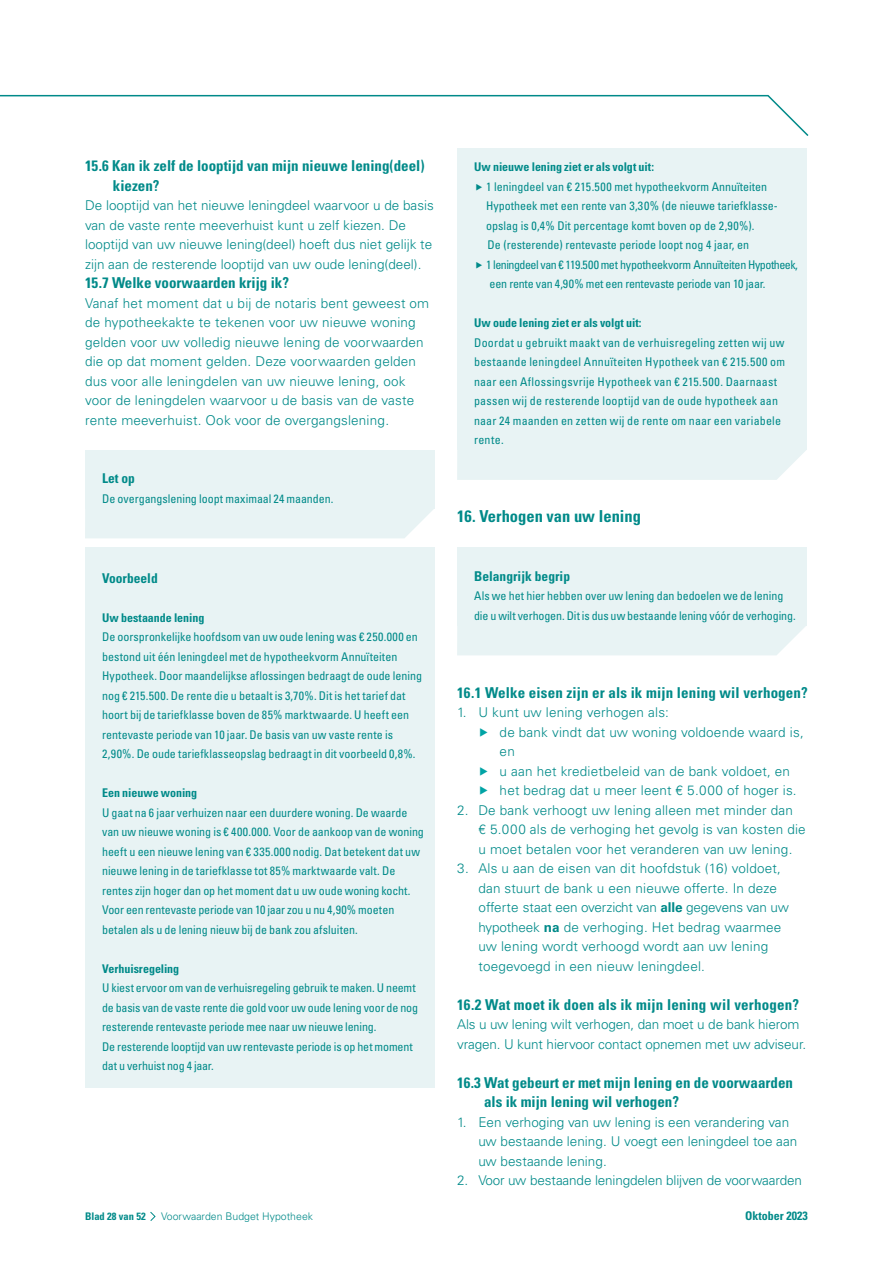
<style>
.page{position:relative;width:893px;height:1263px;background:#fff}
.page>*{position:absolute;margin:0;border:0;box-sizing:border-box;transform-origin:0 0}
.t1{font:700 condensed 16.5px "Univers LT Std";color:#008a89}
.t2{font:700 condensed 15px/19.5px "Univers LT Std";color:#008a89}
.t3{font:300 13.5px/19.5px "Univers LT Std";letter-spacing:.015em;color:#008a89}
.t4{font:300 13.5px/19.5px "Univers LT Std";letter-spacing:-.01em;color:#008a89}
.t5{font:700 condensed 13.5px "Univers LT Std";color:#008a89}
.t6{font:condensed 12px/19.5px "Univers LT Std";color:#008a89}
.t7{font:condensed 12px/19.5px "Univers LT Std";letter-spacing:.02em;color:#008a89}
.t8{font:700 condensed 12px "Univers LT Std";letter-spacing:-.005em;color:#008a89}
.t9{font:300 10.5px "Univers LT Std";color:#008a89}
.t10{font:700 condensed 10.5px "Univers LT Std";color:#008a89}
.s1{color:#00a3a5}
.s2{font-weight:700}
</style>
<div class="page">
<svg style="left:0;top:94px;width:809px;height:42px"></svg>
<svg style="left:150px;top:1211px;width:6px;height:10px"></svg>
<div style="left:85px;top:450px;width:349px;height:58px;background:#e8f3f4"></div>
<div style="left:85px;top:508px;width:349px;height:30px;background:#e8f3f4"></div>
<div style="left:85px;top:548px;width:349px;height:540px;background:#e8f3f4"></div>
<div style="left:457px;top:149px;width:349px;height:301px;background:#e8f3f4"></div>
<div style="left:457px;top:450px;width:349px;height:30px;background:#e8f3f4"></div>
<div style="left:457px;top:548px;width:349px;height:78px;background:#e8f3f4"></div>
<div style="left:457px;top:626px;width:349px;height:29px;background:#e8f3f4"></div>
<p class="t2" style="left:113px;top:156px;width:313px;text-indent:-28px">15.6 Kan ik zelf de looptijd van mijn nieuwe lening(deel) kiezen?</p>
<p class="t3" style="left:85px;top:195px;width:350px">De looptijd van het nieuwe leningdeel waarvoor u de basis van de vaste rente meeverhuist kunt u zelf kiezen. De looptijd van uw nieuwe lening(deel) hoeft dus niet gelijk te zijn aan de resterende looptijd van uw oude lening(deel).</p>
<p class="t2" style="left:85px;top:273px;width:206px">15.7 Welke voorwaarden krijg ik?</p>
<p class="t3" style="left:85px;top:293px;width:346px">Vanaf het moment dat u bij de notaris bent geweest om de hypotheekakte te tekenen voor uw nieuwe woning gelden voor uw volledig nieuwe lening de voorwaarden die op dat moment gelden. Deze voorwaarden gelden dus voor alle leningdelen van uw nieuwe lening, ook voor de leningdelen waarvoor u de basis van de vaste rente meeverhuist. Ook voor de overgangslening.</p>
<p class="t5" style="left:102px;top:470px;width:34px">Let op</p>
<p class="t6" style="left:102px;top:488px;width:233px">De overgangslening loopt maximaal 24 maanden.</p>
<p class="t5" style="left:102px;top:570px;width:57px">Voorbeeld</p>
<p class="t8" style="left:102px;top:610px;width:104px">Uw bestaande lening</p>
<p class="t6" style="left:102px;top:627px;width:321px">De oorspronkelijke hoofdsom van uw oude lening was € 250.000 en bestond uit één leningdeel met de hypotheekvorm Annuïteiten Hypotheek. Door maandelijkse aflossingen bedraagt de oude lening nog € 215.500. De rente die u betaalt is 3,70%. Dit is het tarief dat hoort bij de tariefklasse boven de 85% marktwaarde. U heeft een rentevaste periode van 10 jaar. De basis van uw vaste rente is 2,90%. De oude tariefklasseopslag bedraagt in dit voorbeeld 0,8%.</p>
<p class="t8" style="left:102px;top:786px;width:97px">Een nieuwe woning</p>
<p class="t6" style="left:102px;top:803px;width:323px">U gaat na 6 jaar verhuizen naar een duurdere woning. De waarde van uw nieuwe woning is € 400.000. Voor de aankoop van de woning heeft u een nieuwe lening van € 335.000 nodig. Dat betekent dat uw nieuwe lening in de tariefklasse tot 85% marktwaarde valt. De rentes zijn hoger dan op het moment dat u uw oude woning kocht.<br>Voor een rentevaste periode van 10 jaar zou u nu 4,90% moeten betalen als u de lening nieuw bij de bank zou afsluiten.</p>
<p class="t8" style="left:102px;top:961px;width:79px">Verhuisregeling</p>
<p class="t6" style="left:102px;top:978px;width:317px">U kiest ervoor om van de verhuisregeling gebruik te maken. U neemt de basis van de vaste rente die gold voor uw oude lening voor de nog resterende rentevaste periode mee naar uw nieuwe lening.<br>De resterende looptijd van uw rentevaste periode is op het moment dat u verhuist nog 4 jaar.</p>
<p class="t8" style="left:474px;top:159px;width:182px">Uw nieuwe lening ziet er als volgt uit:</p>
<p class="t6" style="left:486px;top:176px;width:313px">1 leningdeel van € 215.500 met hypotheekvorm Annuïteiten Hypotheek met een rente van 3,30% (de nieuwe tariefklasse&shy;opslag is 0,4% Dit percentage komt boven op de 2,90%).<br>De (resterende) rentevaste periode loopt nog 4 jaar, en<br>1 leningdeel van € 119.500 met hypotheekvorm Annuïteiten Hypotheek, een rente van 4,90% met een rentevaste periode van 10 jaar.</p>
<p class="t8" style="left:474px;top:315px;width:169px">Uw oude lening ziet er als volgt uit:</p>
<p class="t7" style="left:474px;top:332px;width:312px">Doordat u gebruikt maakt van de verhuisregeling zetten wij uw bestaande leningdeel Annuïteiten Hypotheek van € 215.500 om naar een Aflossingsvrije Hypotheek van € 215.500. Daarnaast passen wij de resterende looptijd van de oude hypotheek aan naar 24 maanden en zetten wij de rente om naar een variabele rente.</p>
<h1 class="t1" style="left:457px;top:506px;width:185px">16. Verhogen van uw lening</h1>
<p class="t5" style="left:474px;top:567px;width:97px">Belangrijk begrip</p>
<p class="t6" style="left:474px;top:586px;width:323px">Als we het hier hebben over uw lening dan bedoelen we de lening die u wilt verhogen. Dit is dus uw bestaande lening vóór de verhoging.</p>
<p class="t2" style="left:457px;top:682px;width:352px">16.1 Welke eisen zijn er als ik mijn lening wil verhogen?</p>
<p class="t3" style="left:457px;top:702px;width:213px">1. U kunt uw lening verhogen als:</p>
<p class="t3" style="left:478px;top:722px;width:327px"><span class="s1">▶</span> de bank vindt dat uw woning voldoende waard is,</p>
<p class="t3" style="left:500px;top:741px;width:17px">en</p>
<p class="t3" style="left:478px;top:761px;width:313px"><span class="s1">▶</span> u aan het kredietbeleid van de bank voldoet, en</p>
<p class="t3" style="left:478px;top:780px;width:320px"><span class="s1">▶</span> het bedrag dat u meer leent € 5.000 of hoger is.</p>
<p class="t3" style="left:478px;top:800px;width:329px;text-indent:-21px">2. De bank verhoogt uw lening alleen met minder dan<br>€ 5.000 als de verhoging het gevolg is van kosten die u moet betalen voor het veranderen van uw lening.</p>
<p class="t3" style="left:478px;top:858px;width:312px;text-indent:-21px">3. Als u aan de eisen van dit hoofdstuk (16) voldoet, dan stuurt de bank u een nieuwe offerte. In deze offerte staat een overzicht van <span class="s2">alle</span> gegevens van uw hypotheek <span class="s2">na</span> de verhoging. Het bedrag waarmee uw lening wordt verhoogd wordt aan uw lening toegevoegd in een nieuw leningdeel.</p>
<p class="t2" style="left:457px;top:994px;width:344px">16.2 Wat moet ik doen als ik mijn lening wil verhogen?</p>
<p class="t4" style="left:457px;top:1014px;width:350px">Als u uw lening wilt verhogen, dan moet u de bank hierom vragen. U kunt hiervoor contact opnemen met uw adviseur.</p>
<p class="t2" style="left:484px;top:1072px;width:310px;text-indent:-27px">16.3 Wat gebeurt er met mijn lening en de voorwaarden als ik mijn lening wil verhogen?</p>
<p class="t3" style="left:478px;top:1112px;width:320px;text-indent:-21px">1. Een verhoging van uw lening is een verandering van uw bestaande lening. U voegt een leningdeel toe aan uw bestaande lening.</p>
<p class="t4" style="left:457px;top:1170px;width:346px">2. Voor uw bestaande leningdelen blijven de voorwaarden</p>
<p class="t10" style="left:85px;top:1209px;width:62px">Blad 28 van 52</p>
<p class="t9" style="left:161px;top:1209px;width:153px">Voorwaarden Budget Hypotheek</p>
<p class="t8" style="left:745px;top:1208px;width:64px">Oktober 2023</p>
</div>
